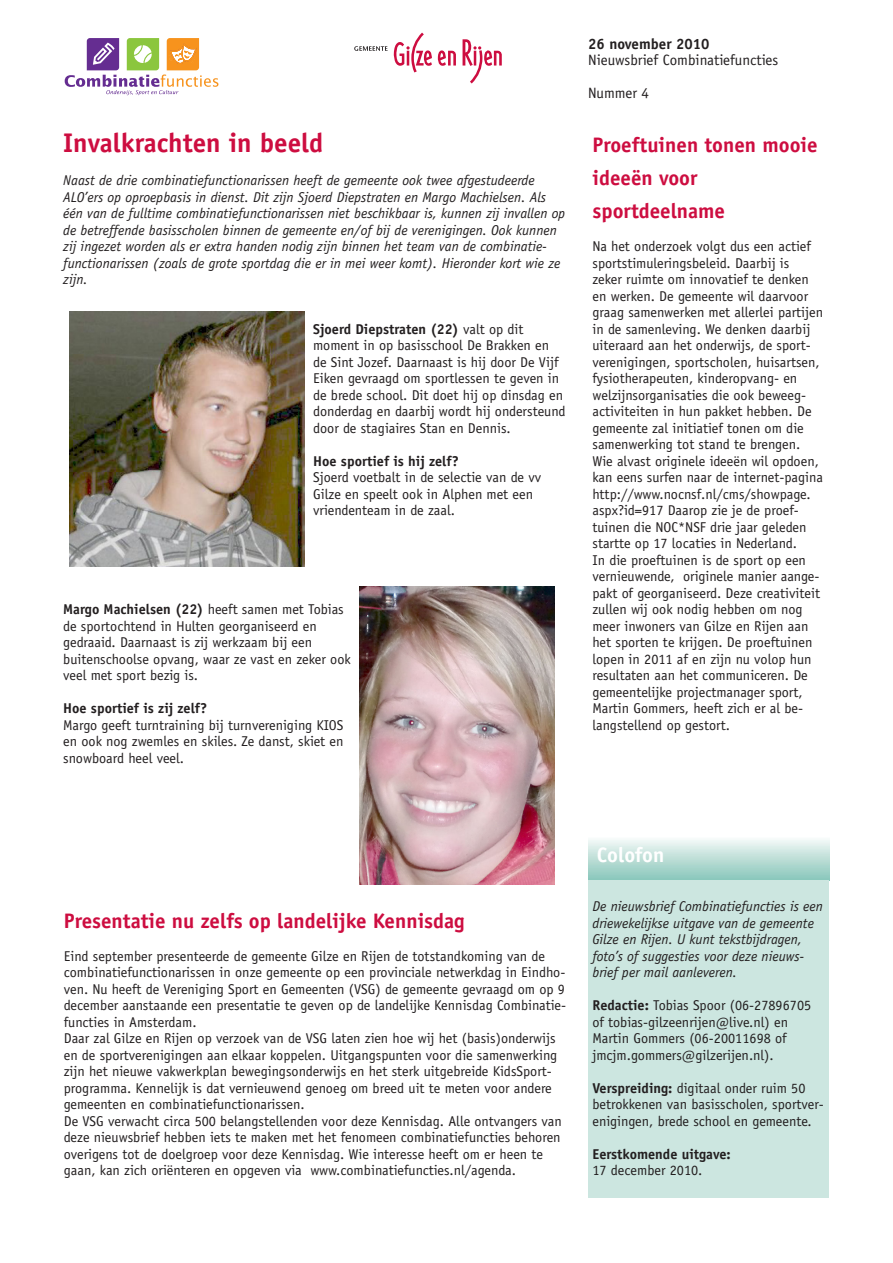
<style>
.page{position:relative;width:893px;height:1263px;background:#fff}
.page>*{position:absolute;margin:0;border:0;box-sizing:border-box;transform-origin:0 0}
.kop_1{font:700 27px "Officina Sans";color:#cd0d40}
.tussenkop{font:700 21px/33px "Officina Sans";color:#cd0d40}
.tussenkop-2{font:700 21px "Officina Sans";color:#fff}
.t1{font:15px "Officina Sans";color:#231f20}
.t2{font:700 15px "Officina Sans";color:#231f20}
.platte_tekst{font:14.25px/16.5px "Officina Sans";color:#231f20}
.intro{font:italic 14.25px/16.5px "Officina Sans";color:#231f20}
.platte_tekst-2{font:700 14.25px "Officina Sans";color:#231f20}
.s1{font-weight:700}
</style>
<div class="page">
<div style="left:588px;top:836px;width:241px;height:44px;background:linear-gradient(to bottom,#fafcfa,#8ac7bb)"></div>
<div style="left:588px;top:880px;width:241px;height:317px;background:#cce6e0"></div>
<svg style="left:354px;top:33px;width:148px;height:50px"></svg>
<svg style="left:65px;top:38px;width:153px;height:57px"></svg>
<img style="left:69px;top:311px;width:236px;height:255px">
<img style="left:359px;top:586px;width:196px;height:298px">
<p class="kop_1" style="left:63px;top:126px;width:261px">Invalkrachten in beeld</p>
<p class="intro" style="left:63px;top:172px;width:504px">Naast de drie combinatiefunctionarissen heeft de gemeente ook twee afgestudeerde ALO’ers op oproepbasis in dienst. Dit zijn Sjoerd Diepstraten en Margo Machielsen. Als één van de fulltime combinatiefunctionarissen niet beschikbaar is, kunnen zij invallen op de betreffende basisscholen binnen de gemeente en/of bij de verenigingen. Ook kunnen zij ingezet worden als er extra handen nodig zijn binnen het team van de combinatie&shy;functionarissen (zoals de grote sportdag die er in mei weer komt). Hieronder kort wie ze zijn.</p>
<p class="platte_tekst" style="left:313px;top:321px;width:254px"><span class="s1">Sjoerd Diepstraten (22)</span> valt op dit moment in op basisschool De Brakken en de Sint Jozef. Daarnaast is hij door De Vijf Eiken gevraagd om sportlessen te geven in de brede school. Dit doet hij op dinsdag en donderdag en daarbij wordt hij ondersteund door de stagiaires Stan en Dennis.</p>
<p class="platte_tekst-2" style="left:313px;top:452px;width:147px">Hoe sportief is hij zelf?</p>
<p class="platte_tekst" style="left:313px;top:469px;width:229px">Sjoerd voetbalt in de selectie van de vv<br>Gilze en speelt ook in Alphen met een vriendenteam in de zaal.</p>
<p class="platte_tekst" style="left:63px;top:601px;width:289px"><span class="s1">Margo Machielsen (22)</span> heeft samen met Tobias de sportochtend in Hulten georganiseerd en gedraaid. Daarnaast is zij werkzaam bij een buitenschoolse opvang, waar ze vast en zeker ook veel met sport bezig is.</p>
<p class="platte_tekst-2" style="left:63px;top:699px;width:146px">Hoe sportief is zij zelf?</p>
<p class="platte_tekst" style="left:63px;top:717px;width:282px;text-align:justify">Margo geeft turntraining bij turnvereniging KIOS en ook nog zwemles en skiles. Ze danst, skiet en snowboard heel veel.</p>
<p class="t2" style="left:588px;top:34px;width:123px">26 november 2010</p>
<p class="t1" style="left:588px;top:51px;width:192px">Nieuwsbrief Combinatiefuncties</p>
<p class="t1" style="left:588px;top:84px;width:62px">Nummer 4</p>
<p class="tussenkop" style="left:592px;top:128px;width:227px">Proeftuinen tonen mooie ideeën voor</p>
<p class="tussenkop" style="left:592px;top:194px;width:134px">sportdeelname</p>
<p class="platte_tekst" style="left:592px;top:238px;width:232px">Na het onderzoek volgt dus een actief sportstimuleringsbeleid. Daarbij is<br>zeker ruimte om innovatief te denken en werken. De gemeente wil daarvoor graag samenwerken met allerlei partijen in de samenleving. We denken daarbij uiteraard aan het onderwijs, de sport&shy;verenigingen, sportscholen, huisartsen, fysiotherapeuten, kinderopvang- en welzijnsorganisaties die ook beweeg&shy;activiteiten in hun pakket hebben. De gemeente zal initiatief tonen om die samenwerking tot stand te brengen.</p>
<p class="platte_tekst" style="left:592px;top:453px;width:232px">Wie alvast originele ideeën wil opdoen, kan eens surfen naar de internet-pagina http://www.nocnsf.nl/cms/showpage. aspx?id=917 Daarop zie je de proef&shy;tuinen die NOC*NSF drie jaar geleden startte op 17 locaties in Nederland.<br>In die proeftuinen is de sport op een vernieuwende, originele manier aange&shy;pakt of georganiseerd. Deze creativiteit zullen wij ook nodig hebben om nog meer inwoners van Gilze en Rijen aan het sporten te krijgen. De proeftuinen lopen in 2011 af en zijn nu volop hun resultaten aan het communiceren. De gemeentelijke projectmanager sport, Martin Gommers, heeft zich er al be&shy;langstellend op gestort.</p>
<p class="tussenkop" style="left:64px;top:904px;width:402px">Presentatie nu zelfs op landelijke Kennisdag</p>
<p class="platte_tekst" style="left:64px;top:948px;width:504px">Eind september presenteerde de gemeente Gilze en Rijen de totstandkoming van de combinatiefunctionarissen in onze gemeente op een provinciale netwerkdag in Eindho&shy;ven. Nu heeft de Vereniging Sport en Gemeenten (VSG) de gemeente gevraagd om op 9 december aanstaande een presentatie te geven op de landelijke Kennisdag Combinatie&shy;functies in Amsterdam.</p>
<p class="platte_tekst" style="left:64px;top:1030px;width:495px">Daar zal Gilze en Rijen op verzoek van de VSG laten zien hoe wij het (basis)onderwijs en de sportverenigingen aan elkaar koppelen. Uitgangspunten voor die samenwerking zijn het nieuwe vakwerkplan bewegingsonderwijs en het sterk uitgebreide KidsSport&shy;programma. Kennelijk is dat vernieuwend genoeg om breed uit te meten voor andere gemeenten en combinatiefunctionarissen.</p>
<p class="platte_tekst" style="left:64px;top:1113px;width:500px">De VSG verwacht circa 500 belangstellenden voor deze Kennisdag. Alle ontvangers van deze nieuwsbrief hebben iets te maken met het fenomeen combinatiefuncties behoren overigens tot de doelgroep voor deze Kennisdag. Wie interesse heeft om er heen te gaan, kan zich oriënteren en opgeven via www.combinatiefuncties.nl/agenda.</p>
<p class="tussenkop-2" style="left:597px;top:841px;width:69px">Colofon</p>
<p class="intro" style="left:592px;top:898px;width:232px">De nieuwsbrief Combinatiefuncties is een driewekelijkse uitgave van de gemeente Gilze en Rijen. U kunt tekstbijdragen, foto’s of suggesties voor deze nieuws&shy;brief per mail aanleveren.</p>
<p class="platte_tekst" style="left:592px;top:997px;width:220px"><span class="s1">Redactie:</span> Tobias Spoor (06-27896705 of tobias-gilzeenrijen@live.nl) en</p>
<p class="platte_tekst" style="left:592px;top:1030px;width:195px">Martin Gommers (06-20011698 of</p>
<p class="platte_tekst" style="left:592px;top:1047px;width:183px">jmcjm.gommers@gilzerijen.nl).</p>
<p class="platte_tekst" style="left:592px;top:1080px;width:233px"><span class="s1">Verspreiding:</span> digitaal onder ruim 50 betrokkenen van basisscholen, sportver&shy;enigingen, brede school en gemeente.</p>
<p class="platte_tekst-2" style="left:592px;top:1145px;width:140px">Eerstkomende uitgave:</p>
<p class="platte_tekst" style="left:592px;top:1162px;width:112px">17 december 2010.</p>
</div>
